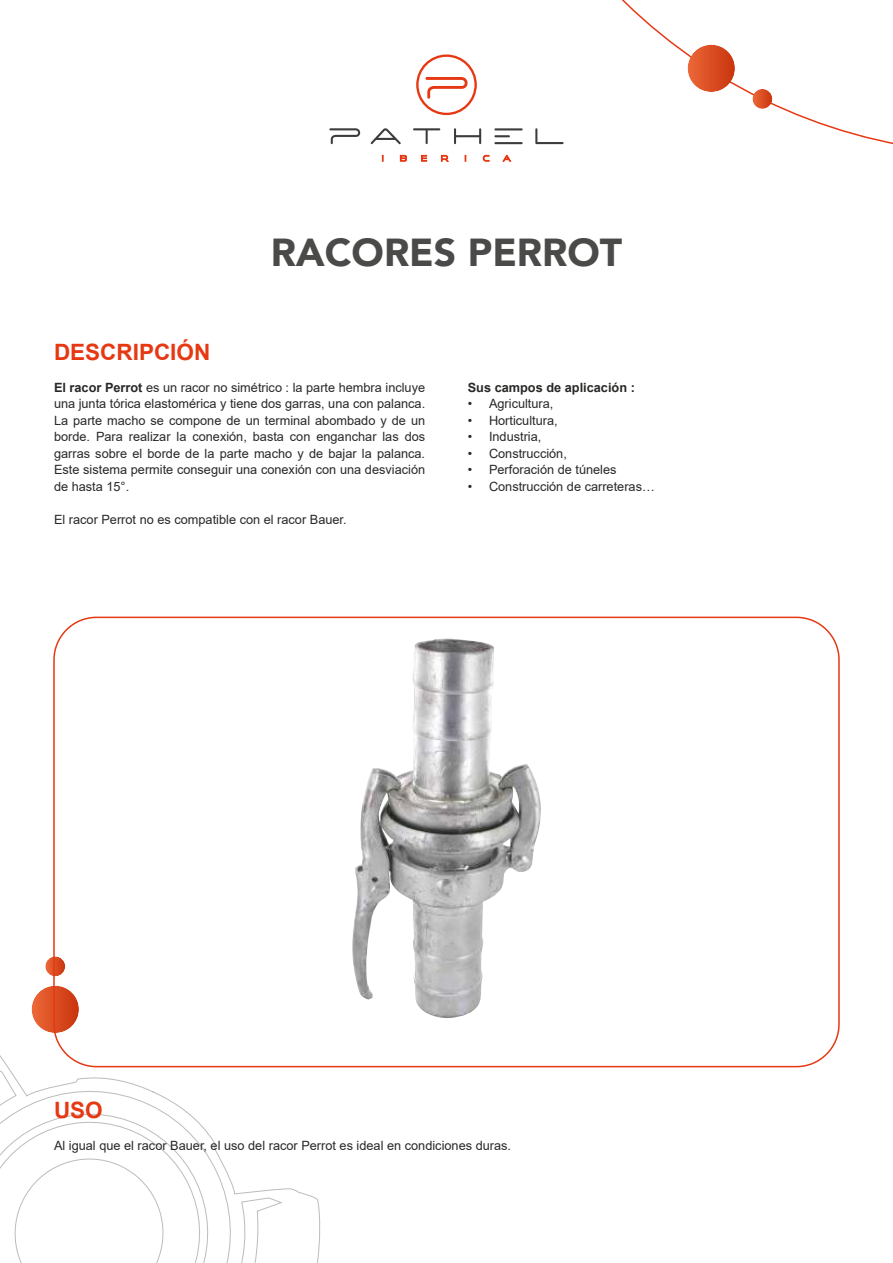
<style>
.page{position:relative;width:893px;height:1263px;background:#fff}
.page>*{position:absolute;margin:0;border:0;box-sizing:border-box;transform-origin:0 0}
.t1{font:900 39px "Avenir";color:#4a4a49}
.t2{font:700 22.5px "Arial";color:#e63812}
.t3{font:12.75px/16.5px "Arial";color:#282827;text-align:justify}
.t4{font:700 12.75px "Arial";color:#282827}
.s1{font-weight:700}
</style>
<div class="page">
<svg style="left:494px;top:135px;width:16px;height:2px"></svg>
<hr style="left:494px;top:128px;width:29px;height:2px;background:#3c3c3b">
<hr style="left:494px;top:142px;width:29px;height:2px;background:#3c3c3b">
<svg style="left:413px;top:128px;width:27px;height:16px"></svg>
<svg style="left:454px;top:128px;width:27px;height:16px"></svg>
<svg style="left:535px;top:128px;width:29px;height:16px"></svg>
<svg style="left:329px;top:128px;width:31px;height:16px"></svg>
<svg style="left:371px;top:128px;width:30px;height:16px"></svg>
<svg style="left:416px;top:54px;width:61px;height:61px"></svg>
<svg style="left:400px;top:155px;width:7px;height:6px"></svg>
<svg style="left:421px;top:155px;width:6px;height:6px"></svg>
<svg style="left:441px;top:155px;width:8px;height:6px"></svg>
<svg style="left:483px;top:155px;width:6px;height:6px"></svg>
<svg style="left:503px;top:155px;width:8px;height:6px"></svg>
<svg style="left:621px;top:0;width:272px;height:144px"></svg>
<div style="left:688px;top:45px;width:47px;height:47px;background:linear-gradient(to right,#ec6737,#c9350e);border-radius:50%"></div>
<svg style="left:752px;top:89px;width:20px;height:20px"></svg>
<svg style="left:45px;top:956px;width:20px;height:20px"></svg>
<svg style="left:32px;top:986px;width:47px;height:47px;background:#db4e24"></svg>
<svg style="left:0;top:1035px;width:327px;height:228px"></svg>
<img style="left:352px;top:639px;width:189px;height:379px">
<h2 class="t2" style="left:54px;top:344px;width:158px">DESCRIPCIÓN</h2>
<h1 class="t1" style="left:271px;top:230px;width:353px">RACORES PERROT</h1>
<p class="t3" style="left:54px;top:380px;width:373px"><span class="s1">El racor Perrot</span> es un racor no simétrico : la parte hembra incluye una junta tórica elastomérica y tiene dos garras, una con palanca.<br>La parte macho se compone de un terminal abombado y de un borde. Para realizar la conexión, basta con enganchar las dos garras sobre el borde de la parte macho y de bajar la palanca.<br>Este sistema permite conseguir una conexión con una desviación de hasta 15°.</p>
<p class="t3" style="left:54px;top:512px;width:294px">El racor Perrot no es compatible con el racor Bauer.</p>
<p class="t4" style="left:468px;top:382px;width:169px">Sus campos de aplicación :</p>
<p class="t3" style="left:468px;top:397px;width:87px">• Agricultura,</p>
<p class="t3" style="left:468px;top:413px;width:91px">• Horticultura,</p>
<p class="t3" style="left:468px;top:430px;width:75px">• Industria,</p>
<p class="t3" style="left:468px;top:446px;width:101px">• Construcción,</p>
<p class="t3" style="left:468px;top:463px;width:150px">• Perforación de túneles</p>
<p class="t3" style="left:468px;top:479px;width:189px">• Construcción de carreteras…</p>
<h2 class="t2" style="left:54px;top:1102px;width:50px">USO</h2>
<p class="t3" style="left:54px;top:1138px;width:459px">Al igual que el racor Bauer, el uso del racor Perrot es ideal en condiciones duras.</p>
</div>
